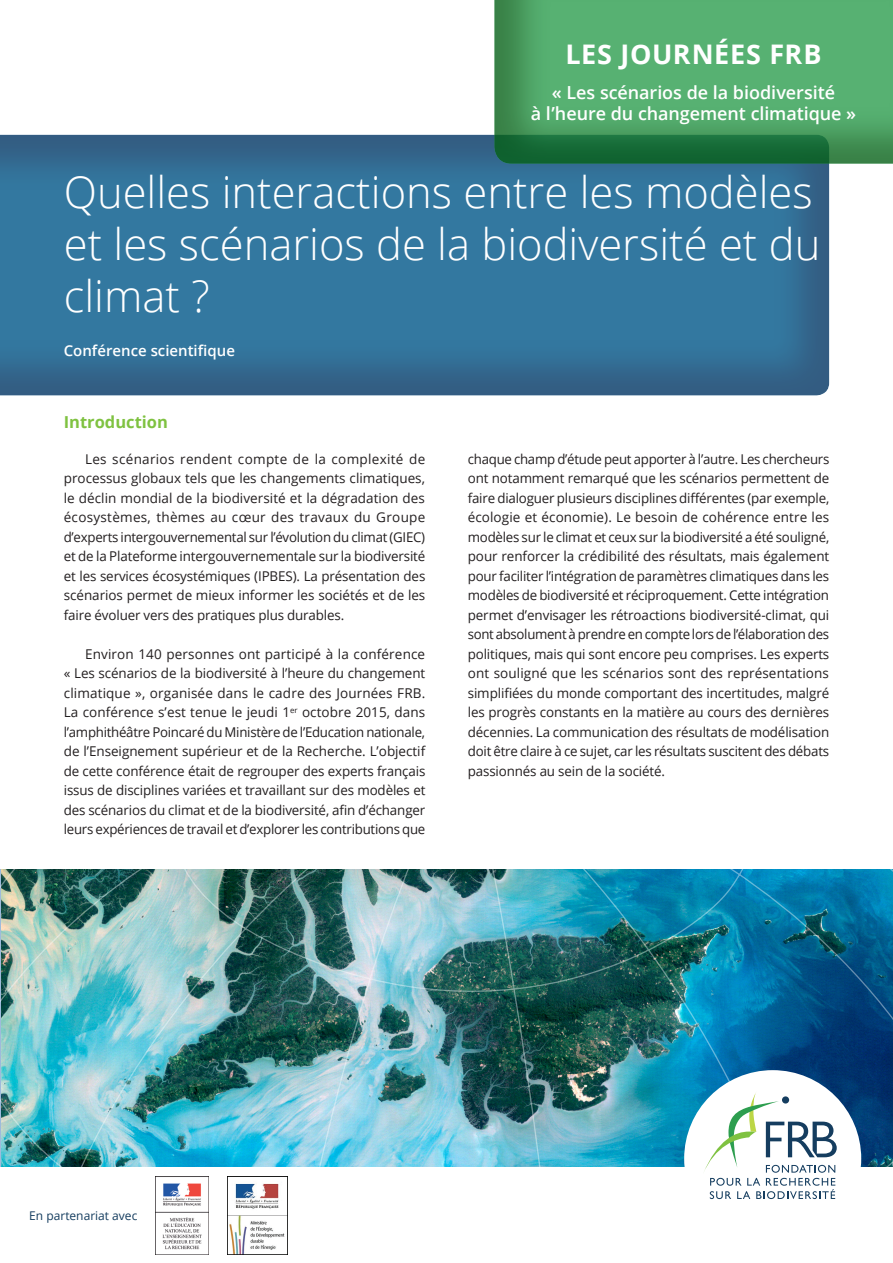
<style>
.page{position:relative;width:893px;height:1263px;background:#fff}
.page>*{position:absolute;margin:0;border:0;box-sizing:border-box;transform-origin:0 0}
.t1{font:300 43.5px/52.2px "Open Sans";color:#fff}
.t2{font:700 27px "Open Sans";letter-spacing:.02em;color:#fff}
.t3{font:600 18px/21.6px "Open Sans";letter-spacing:-.005em;color:#fff;text-align:center}
.t4{font:700 16.5px "Open Sans";color:#7fc241}
.t5{font:600 15px "Open Sans";color:#fff}
.Texte_normal{font:13.5px/19.5px "Open Sans";letter-spacing:-.01em;color:#231f20;text-align:justify}
.t6{font:12px "Open Sans";color:#153d5f}
</style>
<div class="page">
<img style="left:0;top:869px;width:893px;height:298px">
<div style="left:0;top:134px;width:831px;height:262px;background:#005789;opacity:.6"></div>
<div style="left:684px;top:1070px;width:177px;height:177px;background:#fff;border-radius:50%"></div>
<svg style="left:703px;top:1091px;width:134px;height:108px"></svg>
<img style="left:155px;top:1176px;width:54px;height:78px">
<svg style="left:493px;top:0;width:400px;height:164px;background:#50a46a"></svg>
<img style="left:227px;top:1176px;width:60px;height:78px">
<p class="t2" style="left:565px;top:35px;width:258px">LES JOURNÉES FRB</p>
<p class="t3" style="left:531px;top:81px;width:327px">« Les scénarios de la biodiversité<br>à l’heure du changement climatique »</p>
<p class="t1" style="left:64px;top:165px;width:758px">Quelles interactions entre les modèles et les scénarios de la biodiversité et du climat ?</p>
<p class="t5" style="left:64px;top:340px;width:173px">Conférence scientifique</p>
<p class="t4" style="left:64px;top:411px;width:106px">Introduction</p>
<p class="Texte_normal" style="left:64px;top:449px;width:363px;text-indent:21px">Les scénarios rendent compte de la complexité de processus globaux tels que les changements climatiques, le déclin mondial de la biodiversité et la dégradation des écosystèmes, thèmes au cœur des travaux du Groupe d’experts intergouvernemental sur l’évolution du climat (GIEC) et de la Plateforme intergouvernementale sur la biodiversité et les services écosystémiques (IPBES). La présentation des scénarios permet de mieux informer les sociétés et de les faire évoluer vers des pratiques plus durables.</p>
<p class="Texte_normal" style="left:64px;top:644px;width:363px;text-indent:21px">Environ 140 personnes ont participé à la conférence « Les scénarios de la biodiversité à l’heure du changement climatique », organisée dans le cadre des Journées FRB.<br>La conférence s’est tenue le jeudi 1<sup>er</sup> octobre 2015, dans l’amphithéâtre Poincaré du Ministère de l’Education nationale, de l’Enseignement supérieur et de la Recherche. L’objectif de cette conférence était de regrouper des experts français issus de disciplines variées et travaillant sur des modèles et des scénarios du climat et de la biodiversité, afin d’échanger leurs expériences de travail et d’explorer les contributions que</p>
<p class="Texte_normal" style="left:468px;top:449px;width:363px">chaque champ d’étude peut apporter à l’autre. Les chercheurs ont notamment remarqué que les scénarios permettent de faire dialoguer plusieurs disciplines différentes (par exemple, écologie et économie). Le besoin de cohérence entre les modèles sur le climat et ceux sur la biodiversité a été souligné, pour renforcer la crédibilité des résultats, mais également pour faciliter l’intégration de paramètres climatiques dans les modèles de biodiversité et réciproquement. Cette intégration permet d’envisager les rétroactions biodiversité-climat, qui sont absolument à prendre en compte lors de l’élaboration des politiques, mais qui sont encore peu comprises. Les experts ont souligné que les scénarios sont des représentations simplifiées du monde comportant des incertitudes, malgré les progrès constants en la matière au cours des dernières décennies. La communication des résultats de modélisation doit être claire à ce sujet, car les résultats suscitent des débats passionnés au sein de la société.</p>
<p class="t6" style="left:29px;top:1207px;width:110px">En partenariat avec</p>
</div>
